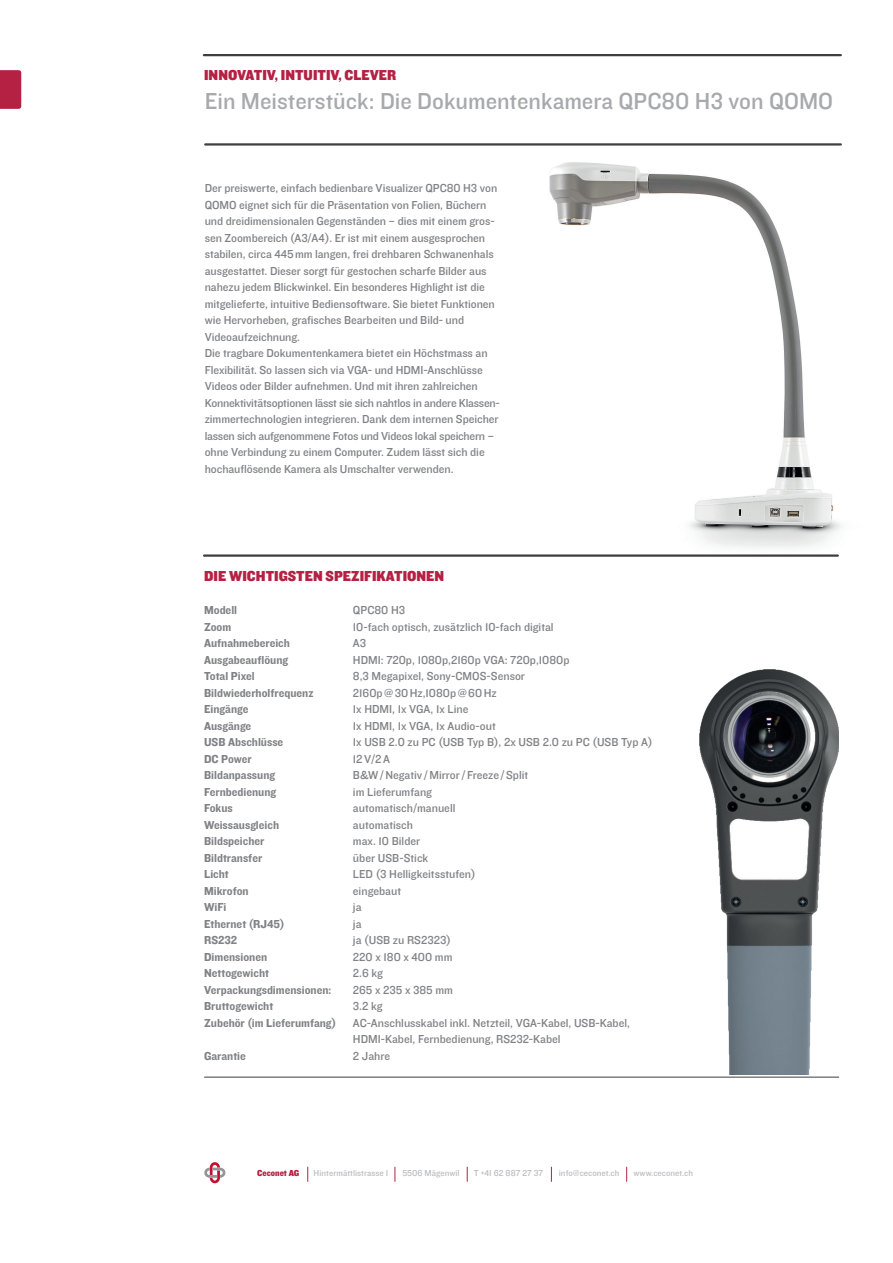
<style>
.page{position:relative;width:893px;height:1263px;background:#fff}
.page>*{position:absolute;margin:0;border:0;box-sizing:border-box;transform-origin:0 0}
.t1{font:24px "Knockout HTF31 Junior Middlewt";color:#a8a9ad}
.t2{font:15px "Knockout HTF71 Full Middlewt";color:#b42143}
.t3{font:12px/16.5px "Knockout HTF31 Junior Middlewt";letter-spacing:-.005em;color:#808285}
.t4{font:12px "Knockout HTF51 Middleweight";color:#808285}
.t5{font:9px "Knockout HTF31 Junior Middlewt";color:#bcbdc0}
.t6{font:9px "Knockout HTF71 Full Middlewt";color:#b42143}
</style>
<div class="page">
<img style="left:549px;top:145px;width:293px;height:411px">
<hr style="left:205px;top:143px;width:636px;height:3px;background:#3e3e3f">
<hr style="left:204px;top:554px;width:634px;height:3px;background:#3e3e3f">
<hr style="left:204px;top:54px;width:637px;height:2px;background:#3e3e3f">
<svg style="left:204px;top:1162px;width:21px;height:21px"></svg>
<svg style="left:307px;top:1167px;width:1px;height:14px"></svg>
<svg style="left:395px;top:1167px;width:1px;height:14px"></svg>
<svg style="left:467px;top:1167px;width:1px;height:14px"></svg>
<svg style="left:551px;top:1167px;width:1px;height:14px"></svg>
<svg style="left:626px;top:1167px;width:1px;height:14px"></svg>
<svg style="left:0;top:70px;width:21px;height:39px"></svg>
<hr style="left:205px;top:1077px;width:634px;height:1px;background:#3e3e3f">
<img style="left:700px;top:669px;width:139px;height:405px">
<p class="t2" style="left:204px;top:67px;width:194px">INNOVATIV, INTUITIV, CLEVER</p>
<p class="t1" style="left:205px;top:89px;width:630px">Ein Meisterstück: Die Dokumentenkamera QPC80 H3 von QOMO</p>
<p class="t3" style="left:205px;top:180px;width:294px">Der preiswerte, einfach bedienbare Visualizer QPC80 H3 von QOMO eignet sich für die Präsentation von Folien, Büchern und dreidimensionalen Gegenständen – dies mit einem gros&shy;sen Zoombereich (A3/A4). Er ist mit einem ausgesprochen stabilen, circa 445mm langen, frei drehbaren Schwanenhals ausgestattet. Dieser sorgt für gestochen scharfe Bilder aus nahezu jedem Blickwinkel. Ein besonderes Highlight ist die mitgelieferte, intuitive Bediensoftware. Sie bietet Funktionen wie Hervorheben, grafisches Bearbeiten und Bild- und Videoaufzeichnung.</p>
<p class="t3" style="left:205px;top:345px;width:297px">Die tragbare Dokumentenkamera bietet ein Höchstmass an Flexibilität. So lassen sich via VGA- und HDMI-Anschlüsse Videos oder Bilder aufnehmen. Und mit ihren zahlreichen Konnektivitätsoptionen lässt sie sich nahtlos in andere Klassen&shy;zimmertechnologien integrieren. Dank dem internen Speicher lassen sich aufgenommene Fotos und Videos lokal speichern – ohne Verbindung zu einem Computer. Zudem lässt sich die hochauflösende Kamera als Umschalter verwenden.</p>
<p class="t2" style="left:204px;top:568px;width:242px">DIE WICHTIGSTEN SPEZIFIKATIONEN</p>
<p class="t4" style="left:204px;top:604px;width:35px">Modell</p>
<p class="t3" style="left:353px;top:602px;width:54px">QPC80 H3</p>
<p class="t4" style="left:204px;top:620px;width:29px">Zoom</p>
<p class="t3" style="left:353px;top:619px;width:202px">10-fach optisch, zusätzlich 10-fach digital</p>
<p class="t4" style="left:204px;top:637px;width:87px">Aufnahmebereich</p>
<p class="t3" style="left:353px;top:635px;width:15px">A3</p>
<p class="t4" style="left:204px;top:653px;width:85px">Ausgabeauflöung</p>
<p class="t3" style="left:353px;top:652px;width:218px">HDMI: 720p, 1080p,2160p VGA: 720p,1080p</p>
<p class="t4" style="left:204px;top:670px;width:52px">Total Pixel</p>
<p class="t3" style="left:353px;top:668px;width:174px">8,3 Megapixel, Sony-CMOS-Sensor</p>
<p class="t4" style="left:204px;top:686px;width:111px">Bildwiederholfrequenz</p>
<p class="t3" style="left:353px;top:685px;width:145px">2160p@30Hz,1080p@60Hz</p>
<p class="t4" style="left:204px;top:703px;width:46px">Eingänge</p>
<p class="t3" style="left:353px;top:701px;width:117px">1x HDMI, 1x VGA, 1x Line</p>
<p class="t4" style="left:204px;top:719px;width:49px">Ausgänge</p>
<p class="t3" style="left:353px;top:718px;width:144px">1x HDMI, 1x VGA, 1x Audio-out</p>
<p class="t4" style="left:204px;top:736px;width:81px">USB Abschlüsse</p>
<p class="t3" style="left:353px;top:734px;width:301px">1x USB 2.0 zu PC (USB Typ B), 2x USB 2.0 zu PC (USB Typ A)</p>
<p class="t4" style="left:204px;top:752px;width:49px">DC Power</p>
<p class="t3" style="left:353px;top:751px;width:39px">12V/2A</p>
<p class="t4" style="left:204px;top:769px;width:72px">Bildanpassung</p>
<p class="t3" style="left:353px;top:767px;width:177px">B&amp;W/Negativ /Mirror/Freeze /Split</p>
<p class="t4" style="left:204px;top:785px;width:74px">Fernbedienung</p>
<p class="t3" style="left:353px;top:784px;width:81px">im Lieferumfang</p>
<p class="t4" style="left:204px;top:802px;width:30px">Fokus</p>
<p class="t3" style="left:353px;top:800px;width:104px">automatisch/manuell</p>
<p class="t4" style="left:204px;top:818px;width:76px">Weissausgleich</p>
<p class="t3" style="left:353px;top:817px;width:62px">automatisch</p>
<p class="t4" style="left:204px;top:835px;width:62px">Bildspeicher</p>
<p class="t3" style="left:353px;top:833px;width:69px">max. 10 Bilder</p>
<p class="t4" style="left:204px;top:851px;width:60px">Bildtransfer</p>
<p class="t3" style="left:353px;top:850px;width:77px">über USB-Stick</p>
<p class="t4" style="left:204px;top:868px;width:26px">Licht</p>
<p class="t3" style="left:353px;top:866px;width:124px">LED (3 Helligkeitsstufen)</p>
<p class="t4" style="left:204px;top:884px;width:46px">Mikrofon</p>
<p class="t3" style="left:353px;top:883px;width:50px">eingebaut</p>
<p class="t4" style="left:204px;top:901px;width:24px">WiFi</p>
<p class="t3" style="left:353px;top:899px;width:10px">ja</p>
<p class="t4" style="left:204px;top:917px;width:82px">Ethernet (RJ45)</p>
<p class="t3" style="left:353px;top:916px;width:10px">ja</p>
<p class="t4" style="left:204px;top:934px;width:35px">RS232</p>
<p class="t3" style="left:353px;top:932px;width:99px">ja (USB zu RS2323)</p>
<p class="t4" style="left:204px;top:950px;width:65px">Dimensionen</p>
<p class="t3" style="left:353px;top:949px;width:101px">220 x 180 x 400 mm</p>
<p class="t4" style="left:204px;top:967px;width:66px">Nettogewicht</p>
<p class="t3" style="left:353px;top:965px;width:32px">2.6 kg</p>
<p class="t4" style="left:204px;top:983px;width:129px">Verpackungsdimensionen:</p>
<p class="t3" style="left:353px;top:982px;width:102px">265 x 235 x 385 mm</p>
<p class="t4" style="left:204px;top:1000px;width:71px">Bruttogewicht</p>
<p class="t3" style="left:353px;top:998px;width:31px">3.2 kg</p>
<p class="t4" style="left:204px;top:1016px;width:134px">Zubehör (im Lieferumfang)</p>
<p class="t3" style="left:353px;top:1015px;width:279px">AC-Anschlusskabel inkl. Netzteil, VGA-Kabel, USB-Kabel,<br>HDMI-Kabel, Fernbedienung, RS232-Kabel</p>
<p class="t4" style="left:204px;top:1049px;width:43px">Garantie</p>
<p class="t3" style="left:353px;top:1048px;width:39px">2 Jahre</p>
<p class="t6" style="left:257px;top:1168px;width:44px">Ceconet AG</p>
<p class="t5" style="left:314px;top:1168px;width:76px">Hintermättlistrasse 1</p>
<p class="t5" style="left:402px;top:1168px;width:59px">5506 Mägenwil</p>
<p class="t5" style="left:474px;top:1168px;width:71px">T +41 62 887 27 37</p>
<p class="t5" style="left:559px;top:1168px;width:62px">info@ceconet.ch</p>
<p class="t5" style="left:634px;top:1168px;width:61px">www.ceconet.ch</p>
</div>
